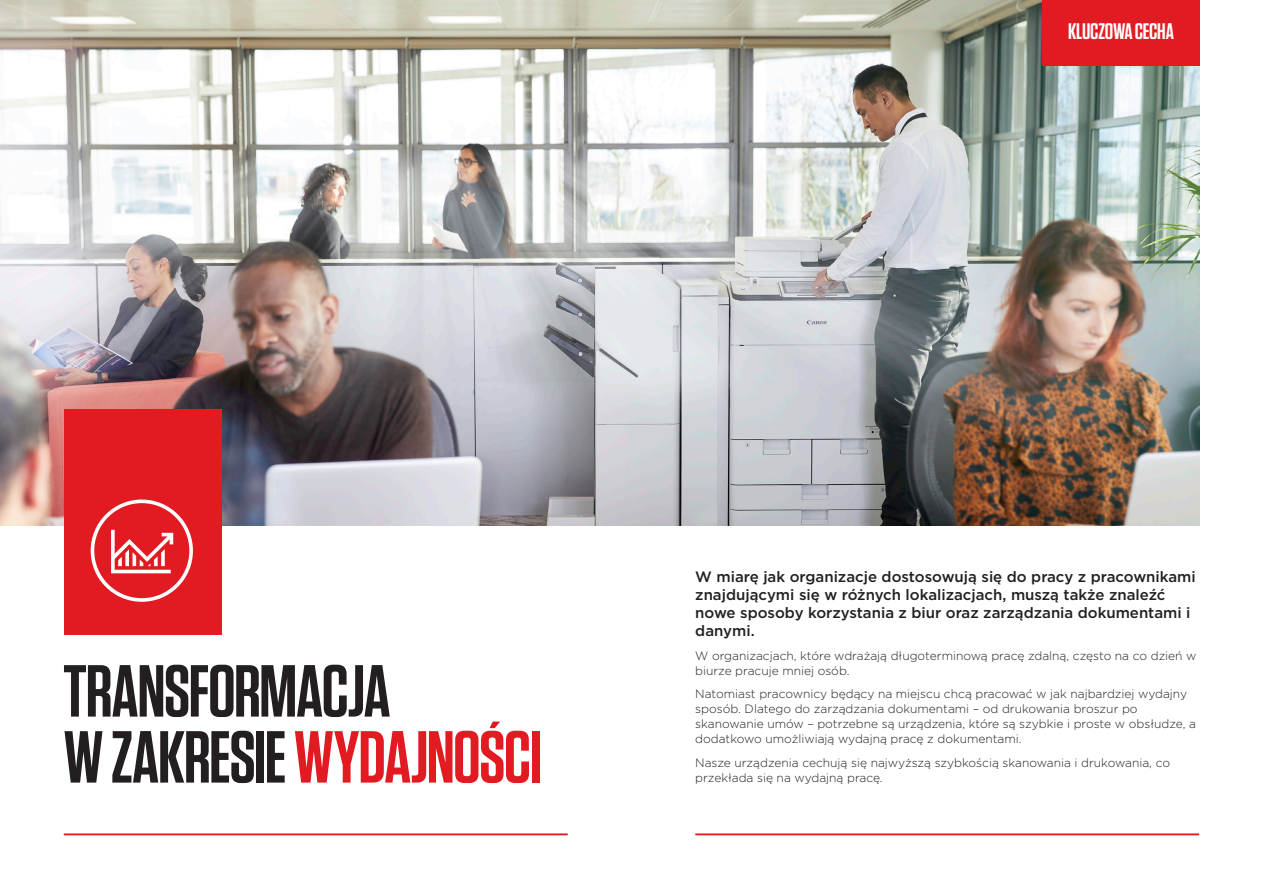
<style>
.page{position:relative;width:1263px;height:893px;background:#fff}
.page>*{position:absolute;margin:0;border:0;box-sizing:border-box;transform-origin:0 0}
.Subheading_BLACK{font:600 73.5px/66px "Tungsten";letter-spacing:-.02em;color:#231f20}
.Subheading_BLACK-2{font:600 22.5px "Tungsten";letter-spacing:-.015em;color:#fff}
.Body{font:500 15px/18px "Gotham";color:#231f20}
.Body-2{font:300 12px/15px "Gotham";color:#231f20}
.s1{color:#e21a21}
</style>
<div class="page">
<hr style="left:64px;top:833px;width:504px;height:2px;background:#e21a21">
<hr style="left:695px;top:833px;width:504px;height:2px;background:#e21a21">
<img style="left:0;top:0;width:1199px;height:525px">
<div style="left:64px;top:409px;width:157px;height:225px;background:#e21a21"></div>
<svg style="left:91px;top:499px;width:102px;height:103px"></svg>
<div style="left:1042px;top:0;width:157px;height:65px;background:#e21a21"></div>
<p class="Subheading_BLACK-2" style="left:1068px;top:19px;width:107px">KLUCZOWA CECHA</p>
<p class="Subheading_BLACK" style="left:63px;top:660px;width:480px">TRANSFORMACJA<br>W ZAKRESIE <span class="s1">WYDAJNOŚCI</span></p>
<p class="Body" style="left:695px;top:568px;width:502px">W miarę jak organizacje dostosowują się do pracy z pracownikami znajdującymi się w różnych lokalizacjach, muszą także znaleźć nowe sposoby korzystania z biur oraz zarządzania dokumentami i danymi.</p>
<p class="Body-2" style="left:695px;top:648px;width:503px">W organizacjach, które wdrażają długoterminową pracę zdalną, często na co dzień w biurze pracuje mniej osób.</p>
<p class="Body-2" style="left:695px;top:686px;width:502px">Natomiast pracownicy będący na miejscu chcą pracować w jak najbardziej wydajny sposób. Dlatego do zarządzania dokumentami – od drukowania broszur po skanowanie umów – potrzebne są urządzenia, które są szybkie i proste w obsłudze, a dodatkowo umożliwiają wydajną pracę z dokumentami.</p>
<p class="Body-2" style="left:695px;top:755px;width:476px">Nasze urządzenia cechują się najwyższą szybkością skanowania i drukowania, co przekłada się na wydajną pracę.</p>
</div>
